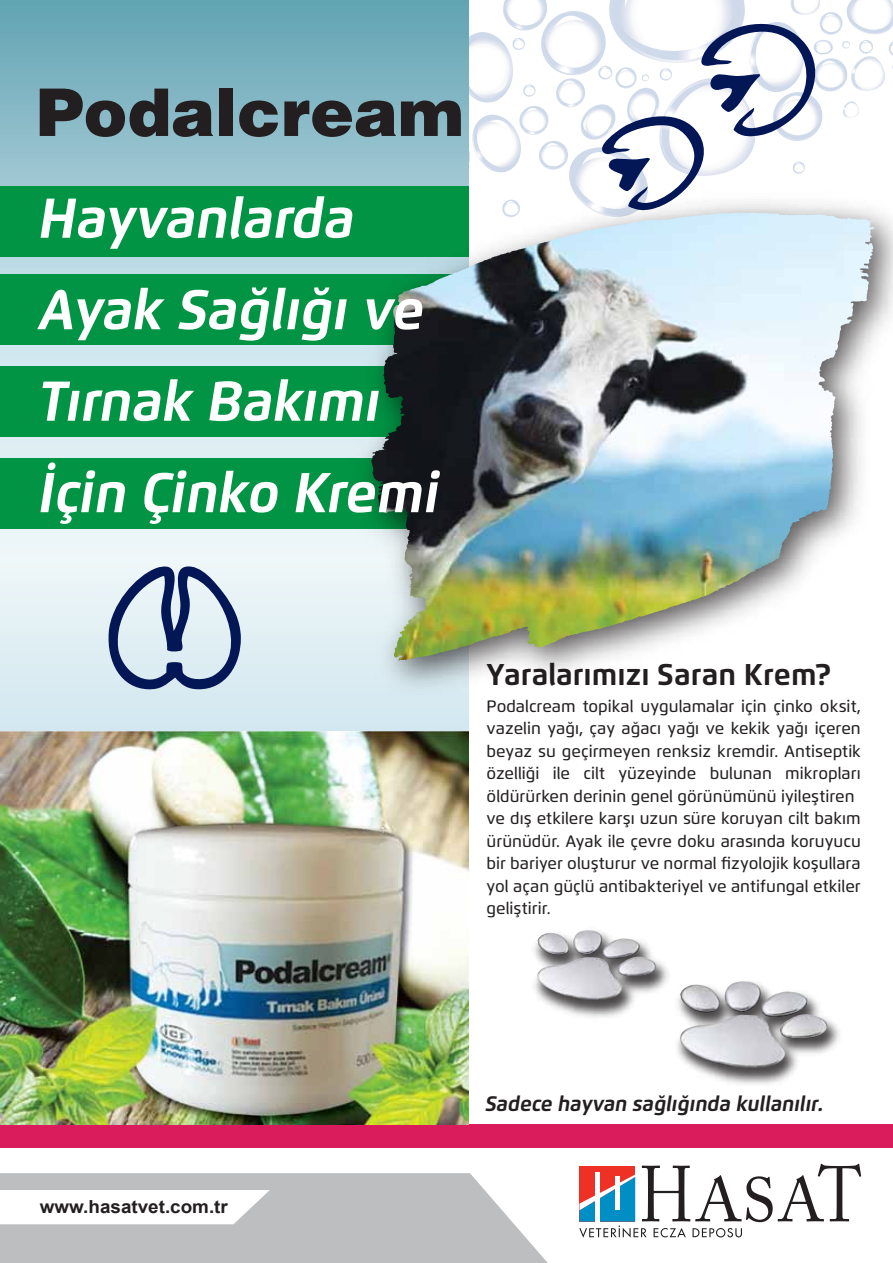
<style>
.page{position:relative;width:893px;height:1263px;background:#fff}
.page>*{position:absolute;margin:0;border:0;box-sizing:border-box;transform-origin:0 0}
.t1{font:900 65.85px "Helvetica Tr";color:#231f20}
.t2{font:italic 700 55.95px/91.5px "Flexo";color:#fff}
.t3{font:700 30px "Flexo";color:#231f20}
.t4{font:italic 700 21px "Flexo";color:#231f20}
.t5{font:700 18px "Arial";color:#231f20;scale:1.05 1}
.t6{font:500 16.5px/22.5px "Flexo";color:#231f20}
</style>
<div class="page">
<svg style="left:0;top:0;width:469px;height:732px;background:#b8d7df"></svg>
<svg style="left:0;top:1173px;width:548px;height:90px;background:#c2c3c5"></svg>
<svg style="left:0;top:1190px;width:270px;height:34px"></svg>
<div style="left:0;top:1124px;width:893px;height:23px;background:#da1c5c"></div>
<svg style="left:579px;top:1164px;width:282px;height:74px"></svg>
<hr style="left:595px;top:1172px;width:4px;height:49px;background:#fff">
<div style="left:615px;top:1176px;width:5px;height:34px;background:#fff"></div>
<img style="left:700px;top:1021px;width:140px;height:63px">
<img style="left:677px;top:981px;width:154px;height:91px">
<img style="left:547px;top:962px;width:122px;height:56px">
<img style="left:534px;top:930px;width:125px;height:73px">
<svg style="left:246px;top:0;width:647px;height:186px"></svg>
<svg style="left:107px;top:564px;width:144px;height:127px;background:#a4b3c8"></svg>
<div style="left:0;top:186px;width:469px;height:71px;background:#009444"></div>
<div style="left:0;top:274px;width:469px;height:71px;background:#009444"></div>
<div style="left:0;top:366px;width:469px;height:71px;background:#009444"></div>
<div style="left:0;top:458px;width:469px;height:71px;background:#009444"></div>
<img style="left:339px;top:170px;width:554px;height:546px">
<img style="left:597px;top:213px;width:138px;height:16px">
<img style="left:0;top:732px;width:469px;height:392px">
<h1 class="t1" style="left:36px;top:69px;width:429px">Podalcream</h1>
<h2 class="t2" style="left:38px;top:172px;width:402px">Hayvanlarda<br>Ayak Sağlığı ve<br>Tırnak Bakımı<br>İçin Çinko Kremi</h2>
<h3 class="t3" style="left:487px;top:656px;width:346px">Yaralarımızı Saran Krem?</h3>
<p class="t6" style="left:487px;top:695px;width:376px">Podalcream topikal uygulamalar için çinko oksit, vazelin yağı, çay ağacı yağı ve kekik yağı içeren beyaz su geçirmeyen renksiz kremdir. Antiseptik özelliği ile cilt yüzeyinde bulunan mikropları öldürürken derinin genel görünümünü iyileştiren ve dış etkilere karşı uzun süre koruyan cilt bakım ürünüdür. Ayak ile çevre doku arasında koruyucu bir bariyer oluşturur ve normal fizyolojik koşullara yol açan güçlü antibakteriyel ve antifungal etkiler geliştirir.</p>
<p class="t5" style="left:40px;top:1197px;width:181px">www.hasatvet.com.tr</p>
<p class="t4" style="left:485px;top:1090px;width:339px">Sadece hayvan sağlığında kullanılır.</p>
</div>
